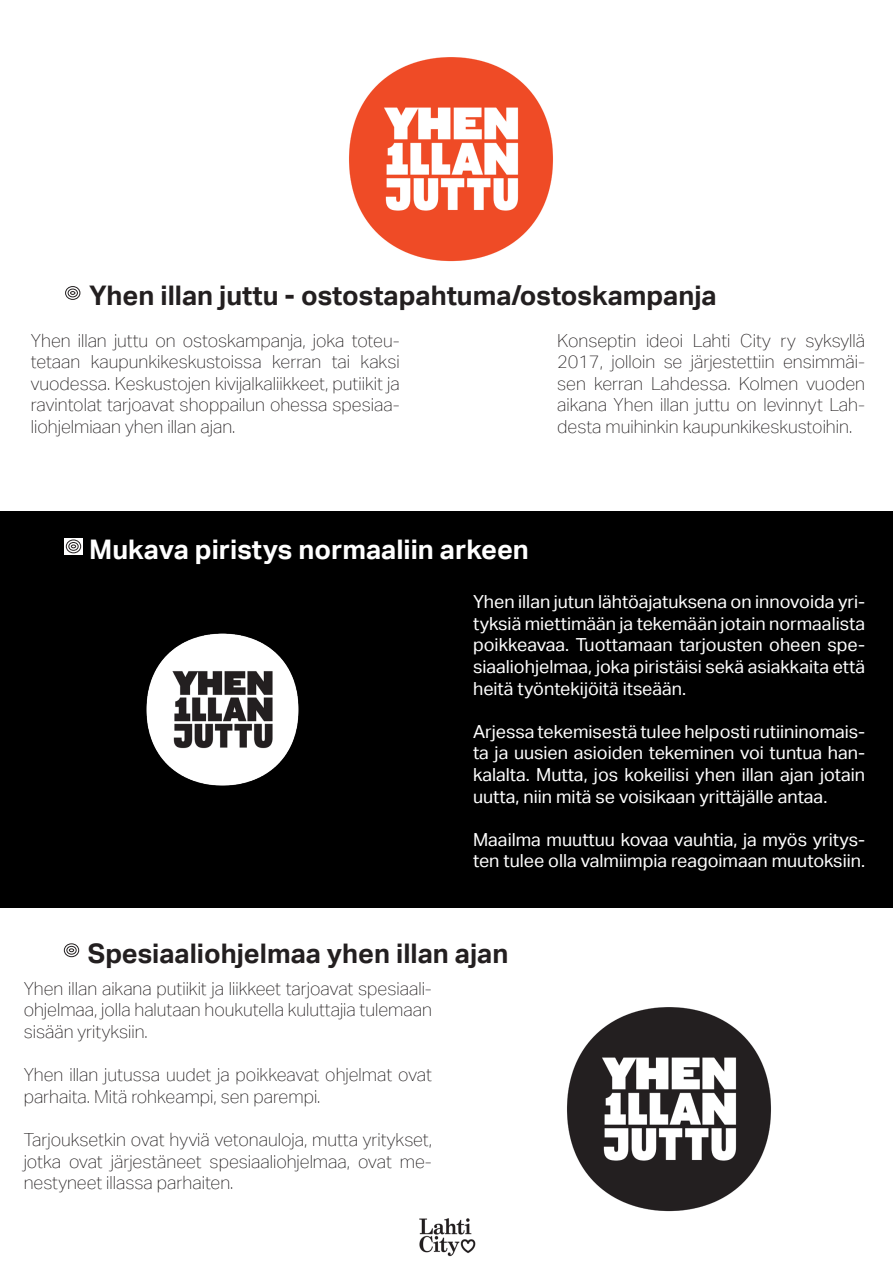
<style>
.page{position:relative;width:893px;height:1263px;background:#fff}
.page>*{position:absolute;margin:0;border:0;box-sizing:border-box;transform-origin:0 0}
.t1{font:700 27px "Aktiv Grotesk";color:#231f20}
.t2{font:700 27px "Aktiv Grotesk";color:#fff}
.t3{font:100 18px/21.6px "Aktiv Grotesk";color:#231f20;text-align:justify}
.t4{font:18px/21.6px "Aktiv Grotesk";color:#fff;text-align:justify}
</style>
<div class="page">
<img style="left:349px;top:57px;width:204px;height:205px">
<img style="left:419px;top:1218px;width:57px;height:39px">
<div style="left:0;top:511px;width:893px;height:397px;background:#000"></div>
<svg style="left:64px;top:538px;width:19px;height:16px"></svg>
<div style="left:65px;top:286px;width:15px;height:14px;border:1px solid #231f20;border-radius:50%"></div>
<div style="left:68px;top:289px;width:10px;height:8px;border:1px solid #231f20;border-radius:50%"></div>
<svg style="left:70px;top:291px;width:5px;height:4px"></svg>
<svg style="left:69px;top:542px;width:9px;height:8px"></svg>
<div style="left:66px;top:539px;width:15px;height:14px;border:1px solid #231f20;border-radius:50%"></div>
<div style="left:68px;top:542px;width:11px;height:9px;border:1px solid #231f20;border-radius:50%"></div>
<svg style="left:71px;top:544px;width:5px;height:4px"></svg>
<div style="left:64px;top:943px;width:15px;height:14px;border:1px solid #231f20;border-radius:50%"></div>
<div style="left:66px;top:946px;width:11px;height:9px;border:1px solid #231f20;border-radius:50%"></div>
<svg style="left:69px;top:948px;width:5px;height:4px"></svg>
<img style="left:146px;top:633px;width:153px;height:153px">
<img style="left:567px;top:1007px;width:204px;height:205px">
<p class="t1" style="left:89px;top:280px;width:629px">Yhen illan juttu - ostostapahtuma/ostoskampanja</p>
<p class="t3" style="left:31px;top:330px;width:370px">Yhen illan juttu on ostoskampanja, joka toteu&shy;tetaan kaupunkikeskustoissa kerran tai kaksi vuodessa. Keskustojen kivijalkaliikkeet, putiikit ja ravintolat tarjoavat shoppailun ohessa spesiaa&shy;liohjelmiaan yhen illan ajan.</p>
<p class="t3" style="left:557px;top:330px;width:309px">Konseptin ideoi Lahti City ry syksyllä 2017, jolloin se järjestettiin ensimmäi&shy;sen kerran Lahdessa. Kolmen vuoden aikana Yhen illan juttu on levinnyt Lah&shy;desta muihinkin kaupunkikeskustoihin.</p>
<p class="t2" style="left:89px;top:534px;width:441px">Mukava piristys normaaliin arkeen</p>
<p class="t4" style="left:473px;top:591px;width:394px">Yhen illan jutun lähtöajatuksena on innovoida yri&shy;tyksiä miettimään ja tekemään jotain normaalista poikkeavaa. Tuottamaan tarjousten oheen spe&shy;siaaliohjelmaa, joka piristäisi sekä asiakkaita että heitä työntekijöitä itseään.</p>
<p class="t4" style="left:473px;top:721px;width:394px">Arjessa tekemisestä tulee helposti rutiininomais&shy;ta ja uusien asioiden tekeminen voi tuntua han&shy;kalalta. Mutta, jos kokeilisi yhen illan ajan jotain uutta, niin mitä se voisikaan yrittäjälle antaa.</p>
<p class="t4" style="left:473px;top:829px;width:394px">Maailma muuttuu kovaa vauhtia, ja myös yritys&shy;ten tulee olla valmiimpia reagoimaan muutoksiin.</p>
<p class="t1" style="left:88px;top:937px;width:422px">Spesiaaliohjelmaa yhen illan ajan</p>
<p class="t3" style="left:24px;top:978px;width:410px">Yhen illan aikana putiikit ja liikkeet tarjoavat spesiaali&shy;ohjelmaa, jolla halutaan houkutella kuluttajia tulemaan sisään yrityksiin.</p>
<p class="t3" style="left:24px;top:1064px;width:410px">Yhen illan jutussa uudet ja poikkeavat ohjelmat ovat parhaita. Mitä rohkeampi, sen parempi.</p>
<p class="t3" style="left:24px;top:1129px;width:410px">Tarjouksetkin ovat hyviä vetonauloja, mutta yritykset, jotka ovat järjestäneet spesiaaliohjelmaa, ovat me&shy;nestyneet illassa parhaiten.</p>
</div>
